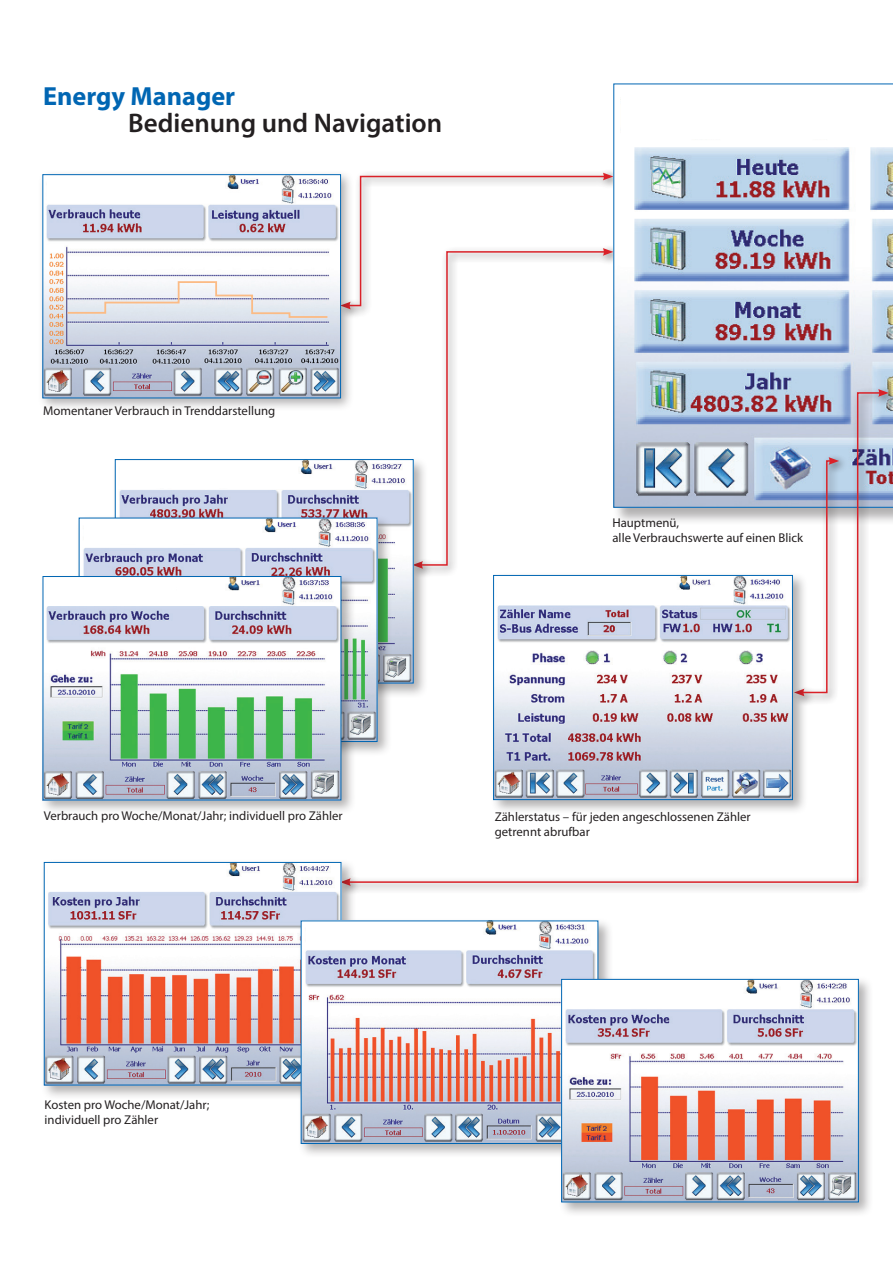
<style>
.page{position:relative;width:893px;height:1263px;background:#fff}
.page>*{position:absolute;margin:0;border:0;box-sizing:border-box;transform-origin:0 0}
.Titelseite_Fliess-Te{font:600 27px "Myriad Pro";color:#231f20}
.Titelseite_Fliess-Te-2{font:700 26.25px "Myriad Pro";color:#0166b3}
.t1{font:12.75px/15px "Myriad Pro";color:#231f20}
</style>
<div class="page">
<svg style="left:444px;top:309px;width:11px;height:76px"></svg>
<svg style="left:354px;top:173px;width:259px;height:136px"></svg>
<svg style="left:613px;top:83px;width:280px;height:302px"></svg>
<div style="left:337px;top:385px;width:556px;height:511px;background:#231f20;opacity:.75"></div>
<svg style="left:347px;top:391px;width:535px;height:493px"></svg>
<svg style="left:878px;top:389px;width:11px;height:8px"></svg>
<div style="left:490px;top:572px;width:318px;height:243px;background:#231f20;opacity:.35"></div>
<img style="left:495px;top:577px;width:296px;height:221px">
<div style="left:493px;top:575px;width:300px;height:225px;border:1px solid #0166b3"></div>
<div style="left:41px;top:859px;width:315px;height:241px;background:#231f20;opacity:.35"></div>
<img style="left:46px;top:864px;width:293px;height:219px">
<div style="left:44px;top:862px;width:297px;height:223px;border:1px solid #0166b3"></div>
<div style="left:298px;top:918px;width:315px;height:241px;background:#231f20;opacity:.35"></div>
<img style="left:303px;top:922px;width:293px;height:220px">
<div style="left:301px;top:920px;width:297px;height:224px;border:1px solid #0166b3"></div>
<div style="left:558px;top:976px;width:316px;height:241px;background:#231f20;opacity:.35"></div>
<img style="left:563px;top:981px;width:294px;height:219px">
<div style="left:561px;top:979px;width:298px;height:223px;border:1px solid #0166b3"></div>
<div style="left:112px;top:456px;width:316px;height:242px;background:#231f20;opacity:.35"></div>
<img style="left:117px;top:461px;width:295px;height:220px">
<div style="left:76px;top:515px;width:316px;height:242px;background:#231f20;opacity:.35"></div>
<img style="left:81px;top:520px;width:294px;height:220px">
<div style="left:40px;top:573px;width:316px;height:242px;background:#231f20;opacity:.35"></div>
<img style="left:45px;top:578px;width:294px;height:220px">
<div style="left:38px;top:170px;width:316px;height:242px;background:#231f20;opacity:.35"></div>
<img style="left:45px;top:176px;width:294px;height:220px">
<div style="left:43px;top:174px;width:298px;height:224px;border:1px solid #0166b3"></div>
<svg style="left:66px;top:280px;width:263px;height:39px"></svg>
<div style="left:48px;top:181px;width:129px;height:22px;background:#fff"></div>
<div style="left:120px;top:466px;width:130px;height:21px;background:#fff"></div>
<div style="left:84px;top:522px;width:130px;height:22px;background:#fff"></div>
<div style="left:46px;top:581px;width:130px;height:22px;background:#fff"></div>
<div style="left:48px;top:867px;width:130px;height:22px;background:#fff"></div>
<div style="left:306px;top:927px;width:129px;height:22px;background:#fff"></div>
<div style="left:566px;top:985px;width:129px;height:22px;background:#fff"></div>
<div style="left:621px;top:96px;width:247px;height:42px;background:#fff"></div>
<div style="left:497px;top:582px;width:130px;height:21px;background:#fff"></div>
<p class="Titelseite_Fliess-Te-2" style="left:43px;top:79px;width:193px">Energy Manager</p>
<p class="Titelseite_Fliess-Te" style="left:128px;top:105px;width:315px">Bedienung und Navigation</p>
<p class="t1" style="left:43px;top:403px;width:233px">Momentaner Verbrauch in Trenddarstellung</p>
<p class="t1" style="left:612px;top:515px;width:192px">Hauptmenü,<br>alle Verbrauchswerte auf einen Blick</p>
<p class="t1" style="left:44px;top:808px;width:300px">Verbrauch pro Woche/Monat/Jahr; individuell pro Zähler</p>
<p class="t1" style="left:45px;top:1097px;width:166px">Kosten pro Woche/Monat/Jahr; individuell pro Zähler</p>
<p class="t1" style="left:495px;top:809px;width:257px">Zählerstatus – für jeden angeschlossenen Zähler getrennt abrufbar</p>
</div>
